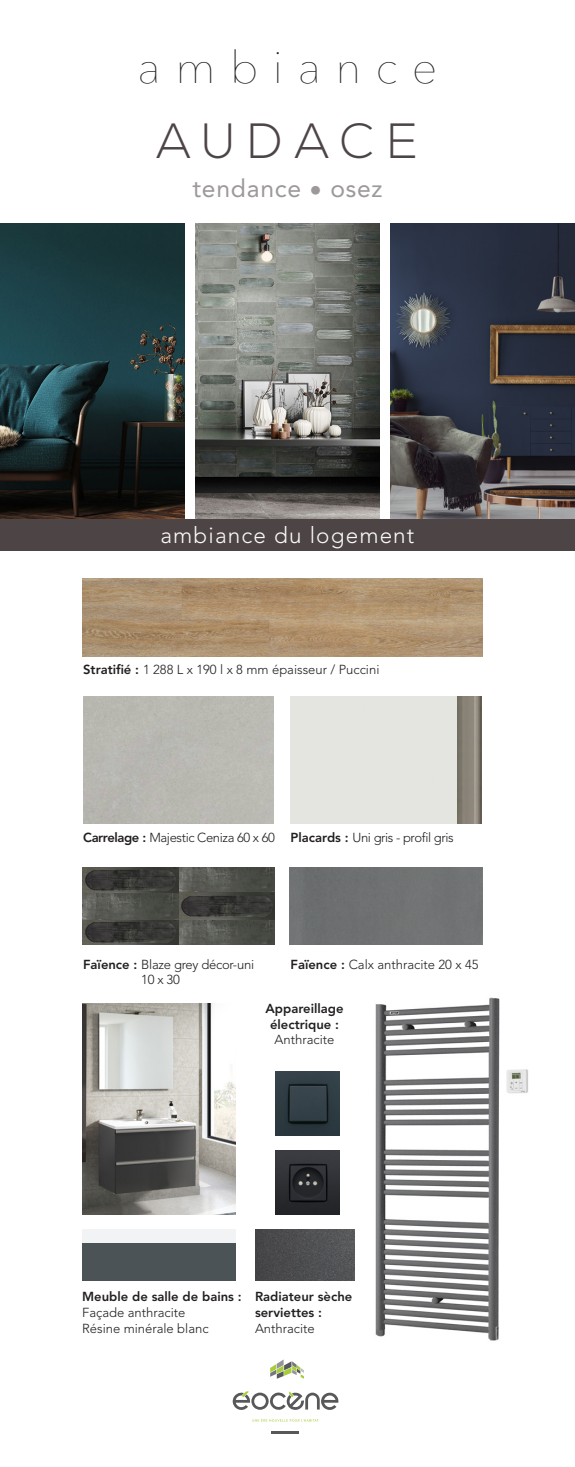
<style>
.page{position:relative;width:575px;height:1467px;background:#fff}
.page>*{position:absolute;margin:0;border:0;box-sizing:border-box;transform-origin:0 0}
.t1{font:300 49.5px "Nexa";letter-spacing:.25em;color:#4d4445}
.t2{font:200 45px "Avenir Next";letter-spacing:.325em;color:#231f20}
.t3{font:24.75px "Avenir";letter-spacing:.03em;color:#9d9899}
.t4{font:300 22.5px "Avenir";letter-spacing:.05em;color:#fafafb}
.t5{font:300 13.05px/15.8px "Avenir";color:#231f20}
.t6{font:800 13.05px/15.5px "Avenir";color:#231f20;text-align:center}
.t7{font:300 13.05px "Avenir";letter-spacing:-.03em;color:#231f20}
.t8{font:300 13.05px/15.5px "Avenir";letter-spacing:-.02em;color:#231f20}
.s1{font-weight:800}
</style>
<div class="page">
<img style="left:0;top:223px;width:184px;height:296px">
<img style="left:195px;top:224px;width:184px;height:295px">
<img style="left:390px;top:224px;width:184px;height:295px">
<div style="left:0;top:519px;width:574px;height:32px;background:#4d4445"></div>
<div style="left:82px;top:1243px;width:153px;height:38px;background:#4c5357"></div>
<img style="left:375px;top:997px;width:153px;height:344px">
<img style="left:275px;top:1071px;width:64px;height:65px">
<img style="left:275px;top:1150px;width:64px;height:65px">
<img style="left:255px;top:1229px;width:98px;height:52px">
<div style="left:82px;top:1229px;width:153px;height:14px;background:#f2f3f4"></div>
<div style="left:289px;top:868px;width:193px;height:77px;background:#6f7273"></div>
<img style="left:82px;top:868px;width:192px;height:77px">
<img style="left:457px;top:696px;width:23px;height:127px">
<svg style="left:232px;top:1391px;width:106px;height:19px"></svg>
<svg style="left:270px;top:1359px;width:33px;height:20px"></svg>
<hr style="left:271px;top:1431px;width:28px;height:3px;background:#57585a">
<svg style="left:252px;top:1418px;width:66px;height:4px"></svg>
<img style="left:82px;top:579px;width:400px;height:78px">
<img style="left:82px;top:1003px;width:153px;height:212px">
<h2 class="t2" style="left:137px;top:29px;width:301px">ambiance</h2>
<h1 class="t1" style="left:157px;top:113px;width:262px">AUDACE</h1>
<h3 class="t3" style="left:192px;top:174px;width:191px">tendance • osez</h3>
<h3 class="t4" style="left:160px;top:522px;width:255px">ambiance du logement</h3>
<p class="t5" style="left:83px;top:662px;width:297px"><span class="s1">Stratifié :</span> 1 288 L x 190 l x 8 mm épaisseur / Puccini</p>
<p class="t7" style="left:83px;top:829px;width:193px"><span class="s1">Carrelage :</span> Majestic Ceniza 60 x 60</p>
<p class="t7" style="left:290px;top:829px;width:164px"><span class="s1">Placards :</span> Uni gris - profil gris</p>
<p class="t8" style="left:141px;top:956px;width:114px;text-indent:-58px"><span class="s1">Faïence :</span> Blaze grey décor-uni<br>10 x 30</p>
<p class="t5" style="left:290px;top:956px;width:189px"><span class="s1">Faïence :</span> Calx anthracite 20 x 45</p>
<p class="t6" style="left:265px;top:1001px;width:79px">Appareillage électrique :</p>
<p class="t5" style="left:274px;top:1032px;width:61px">Anthracite</p>
<p class="t6" style="left:82px;top:1289px;width:161px">Meuble de salle de bains :</p>
<p class="t5" style="left:82px;top:1305px;width:128px">Façade anthracite<br>Résine minérale blanc</p>
<p class="t6" style="left:255px;top:1289px;width:99px;text-align:left">Radiateur sèche serviettes :</p>
<p class="t5" style="left:255px;top:1320px;width:61px">Anthracite</p>
</div>
